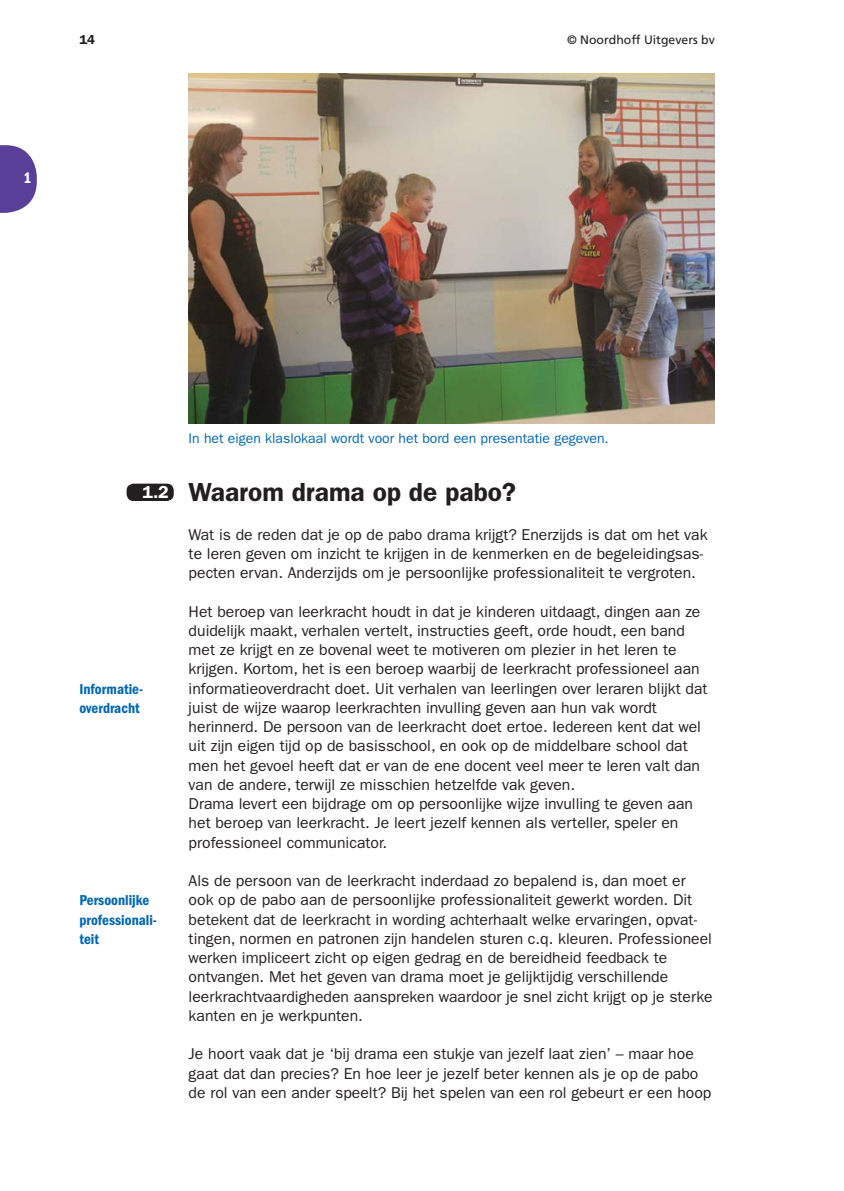
<style>
.page{position:relative;width:844px;height:1191px;background:#fff}
.page>*{position:absolute;margin:0;border:0;box-sizing:border-box;transform-origin:0 0}
.t1{font:600 26.25px "ITC Franklin Gothic Std";color:#231f20}
.t2{font:600 17.5px "ITC Franklin Gothic Std";color:#fff}
.t3{font:15.75px/19.2px "ITC Franklin Gothic Std";color:#231f20}
.t4{font:15.75px "ITC Franklin Gothic Std Dm Cd";color:#fff}
.t5{font:14.88px/19.2px "ITC Franklin Gothic Std Dm Cd";color:#0067b1}
.t6{font:14px "ITC Franklin Gothic Std";color:#0067b1}
.t7{font:600 13.12px "ITC Franklin Gothic Std";color:#231f20}
.t8{font:12.25px "Frutiger LT Std";color:#231f20}
</style>
<div class="page">
<svg style="left:0;top:145px;width:37px;height:68px"></svg>
<img style="left:189px;top:73px;width:525px;height:351px">
<div style="left:126px;top:483px;width:48px;height:18px;background:#231f20;border-radius:7px"></div>
<p class="t7" style="left:79px;top:35px;width:17px">14</p>
<p class="t8" style="left:567px;top:34px;width:149px">© Noordhoff Uitgevers bv</p>
<p class="t4" style="left:23px;top:172px;width:10px">1</p>
<p class="t2" style="left:142px;top:486px;width:28px">1.2</p>
<p class="t5" style="left:79px;top:680px;width:65px">Informatie&shy;overdracht</p>
<p class="t5" style="left:79px;top:891px;width:79px">Persoonlijke professionali&shy;teit</p>
<p class="t6" style="left:189px;top:433px;width:421px">In het eigen klaslokaal wordt voor het bord een presentatie gegeven.</p>
<h1 class="t1" style="left:189px;top:482px;width:329px">Waarom drama op de pabo?</h1>
<p class="t3" style="left:189px;top:525px;width:520px">Wat is de reden dat je op de pabo drama krijgt? Enerzijds is dat om het vak te leren geven om inzicht te krijgen in de kenmerken en de begeleidingsas&shy;pecten ervan. Anderzijds om je persoonlijke professionaliteit te vergroten.</p>
<p class="t3" style="left:189px;top:602px;width:520px">Het beroep van leerkracht houdt in dat je kinderen uitdaagt, dingen aan ze duidelijk maakt, verhalen vertelt, instructies geeft, orde houdt, een band met ze krijgt en ze bovenal weet te motiveren om plezier in het leren te krijgen. Kortom, het is een beroep waarbij de leerkracht professioneel aan informatieoverdracht doet. Uit verhalen van leerlingen over leraren blijkt dat juist de wijze waarop leerkrachten invulling geven aan hun vak wordt herinnerd. De persoon van de leerkracht doet ertoe. Iedereen kent dat wel uit zijn eigen tijd op de basisschool, en ook op de middelbare school dat men het gevoel heeft dat er van de ene docent veel meer te leren valt dan van de andere, terwijl ze misschien hetzelfde vak geven.<br>Drama levert een bijdrage om op persoonlijke wijze invulling te geven aan het beroep van leerkracht. Je leert jezelf kennen als verteller, speler en professioneel communicator.</p>
<p class="t3" style="left:189px;top:872px;width:525px">Als de persoon van de leerkracht inderdaad zo bepalend is, dan moet er ook op de pabo aan de persoonlijke professionaliteit gewerkt worden. Dit betekent dat de leerkracht in wording achterhaalt welke ervaringen, opvat&shy;tingen, normen en patronen zijn handelen sturen c.q. kleuren. Professioneel werken impliceert zicht op eigen gedrag en de bereidheid feedback te ontvangen. Met het geven van drama moet je gelijktijdig verschillende leerkrachtvaardigheden aanspreken waardoor je snel zicht krijgt op je sterke kanten en je werkpunten.</p>
<p class="t3" style="left:189px;top:1045px;width:524px">Je hoort vaak dat je ‘bij drama een stukje van jezelf laat zien’ – maar hoe gaat dat dan precies? En hoe leer je jezelf beter kennen als je op de pabo de rol van een ander speelt? Bij het spelen van een rol gebeurt er een hoop</p>
</div>
